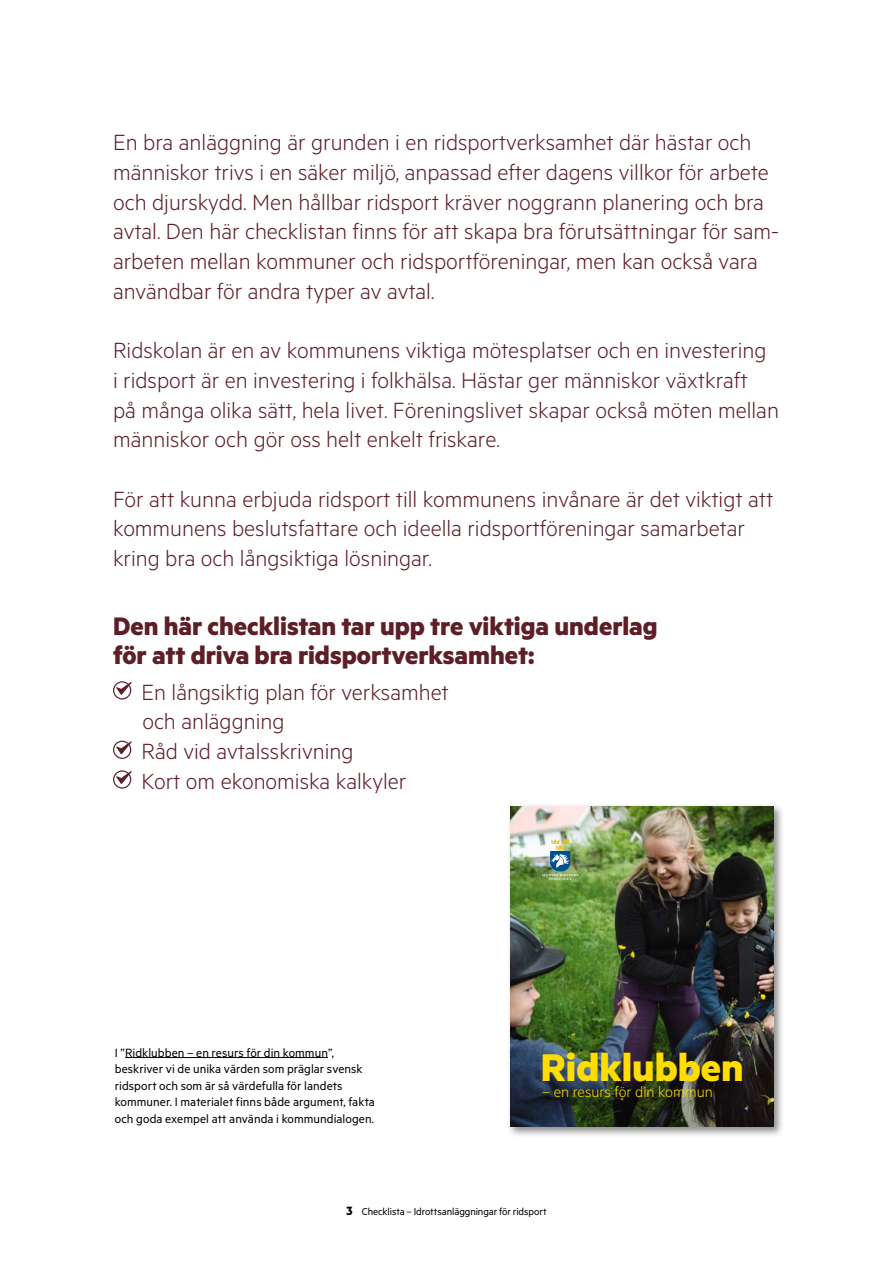
<style>
.page{position:relative;width:893px;height:1263px;background:#fff}
.page>*{position:absolute;margin:0;border:0;box-sizing:border-box;transform-origin:0 0}
.t1{font:700 43.5px "Metric";color:#fd0}
.Faktarubrik{font:700 28.5px/29.1px "Metric";color:#5d1e27}
.Faktarubrik-2{font:300 24.75px/29.7px "Metric";color:#5d1e27}
.Ingress{font:300 24.75px/29.7px "Metric";color:#5d1e27}
.t2{font:300 16.65px "Metric";color:#fd0}
.Faktatext{font:13.5px/16.5px "Metric";letter-spacing:.005em;color:#000}
.t3{font:11.25px "Metric";letter-spacing:-.01em;color:#000}
.s1{font-weight:700;font-size:13.5px}
</style>
<div class="page">
<hr style="left:125px;top:1057px;width:203px;height:1px;background:#000">
<div style="left:507px;top:802px;width:278px;height:336px;background:#000;opacity:.45"></div>
<img style="left:510px;top:806px;width:264px;height:321px">
<svg style="left:542px;top:839px;width:36px;height:41px"></svg>
<svg style="left:510px;top:1126px;width:4px;height:5px"></svg>
<svg style="left:772px;top:1126px;width:4px;height:5px"></svg>
<svg style="left:113px;top:681px;width:19px;height:18px"></svg>
<svg style="left:113px;top:741px;width:19px;height:18px"></svg>
<svg style="left:113px;top:770px;width:19px;height:19px"></svg>
<p class="Faktarubrik-2" style="left:113px;top:127px;width:668px">En bra anläggning är grunden i en ridsportverksamhet där hästar och människor trivs i en säker miljö, anpassad efter dagens villkor för arbete och djurskydd. Men hållbar ridsport kräver noggrann planering och bra avtal. Den här checklistan finns för att skapa bra förutsättningar för sam&shy;arbeten mellan kommuner och ridsportföreningar, men kan också vara användbar för andra typer av avtal.</p>
<p class="Faktarubrik-2" style="left:113px;top:335px;width:667px">Ridskolan är en av kommunens viktiga mötesplatser och en investering<br>i ridsport är en investering i folk hälsa. Hästar ger människor växtkraft<br>på många olika sätt, hela livet. Föreningslivet skapar också möten mellan människor och gör oss helt enkelt friskare.</p>
<p class="Faktarubrik-2" style="left:113px;top:483px;width:662px">För att kunna erbjuda ridsport till kommunens invånare är det viktigt att kommunens beslutsfattare och ideella ridsportföreningar samarbetar kring bra och långsiktiga lösningar.</p>
<p class="Faktarubrik" style="left:113px;top:611px;width:546px">Den här checklistan tar upp tre viktiga underlag för att driva bra ridsportverksamhet:</p>
<p class="Ingress" style="left:141px;top:676px;width:309px">En långsiktig plan för verksamhet och anläggning</p>
<p class="Ingress" style="left:141px;top:735px;width:214px">Råd vid avtalsskrivning</p>
<p class="Ingress" style="left:141px;top:765px;width:266px">Kort om ekonomiska kalkyler</p>
<p class="Faktatext" style="left:115px;top:1044px;width:262px">I ”Ridklubben – en resurs för din kommun”, beskriver vi de unika värden som präglar svensk ridsport och som är så värdefulla för landets kommuner. I materialet finns både argument, fakta och goda exempel att använda i kommundialogen.</p>
<p class="t1" style="left:541px;top:1040px;width:204px">Ridklubben</p>
<p class="t2" style="left:542px;top:1082px;width:172px">– en resurs för din kommun</p>
<p class="t3" style="left:346px;top:1205px;width:202px"><span class="s1">3</span> Checklista – Idrottsanläggningar för ridsport</p>
</div>
